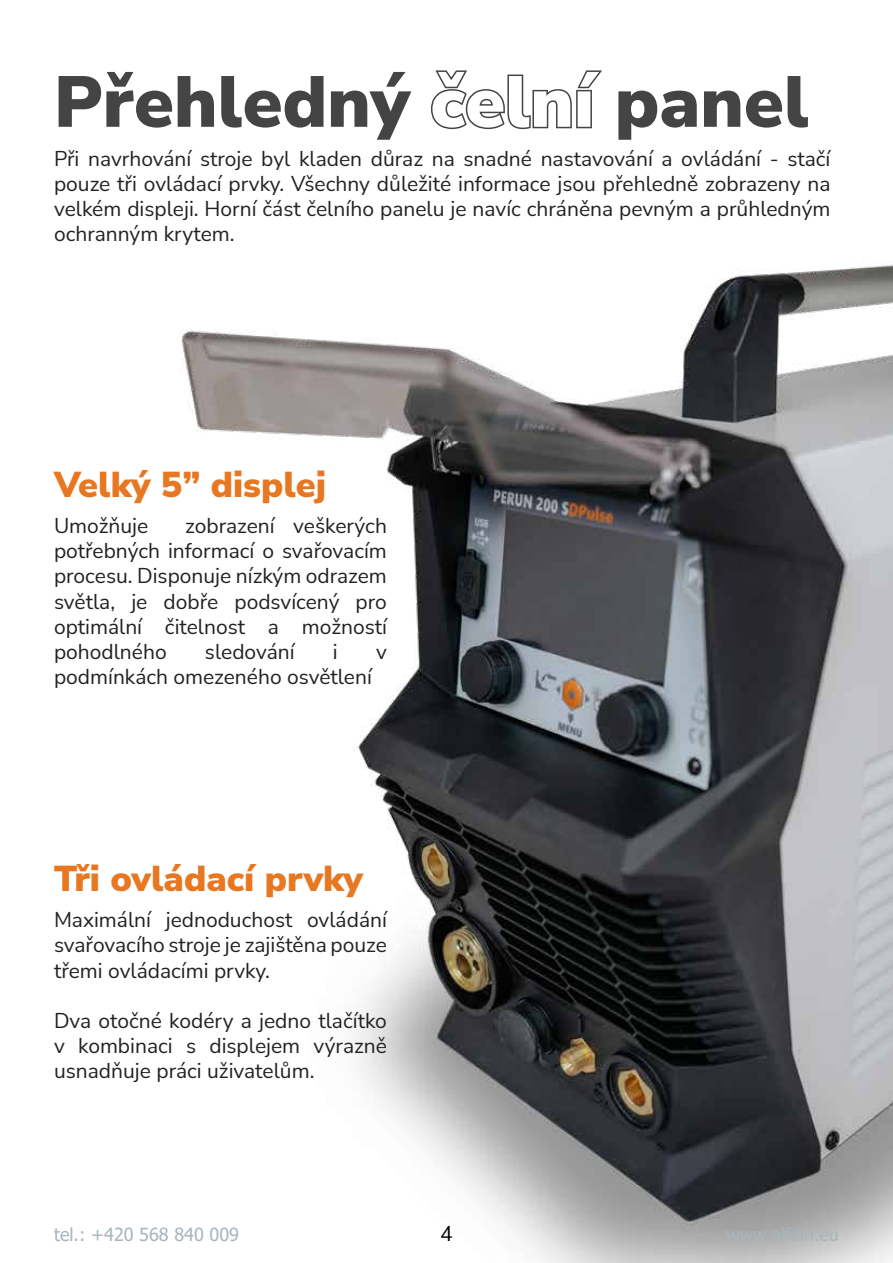
<style>
.page{position:relative;width:893px;height:1263px;background:#fff}
.page>*{position:absolute;margin:0;border:0;box-sizing:border-box;transform-origin:0 0}
.t1{font:900 72px "Nunito Sans";color:#454444}
.t2{font:900 36px "Nunito Sans";color:#e87722}
.t3{font:21px/25.2px "Nunito Sans";color:#212222;text-align:justify}
.t4{font:21px "Nunito Sans";color:#000}
.t5{font:18px "Tahoma";color:#a9b6bd}
</style>
<div class="page">
<img style="left:181px;top:265px;width:712px;height:998px">
<h1 class="t1" style="left:54px;top:50px;width:756px">Přehledný čelní panel</h1>
<p class="t3" style="left:54px;top:145px;width:778px">Při navrhování stroje byl kladen důraz na snadné nastavování a ovládání - stačí pouze tři ovládací prvky. Všechny důležité informace jsou přehledně zobrazeny na velkém displeji. Horní část čelního panelu je navíc chráněna pevným a průhledným ochranným krytem.</p>
<h2 class="t2" style="left:54px;top:458px;width:274px">Velký 5” displej</h2>
<p class="t3" style="left:54px;top:512px;width:334px;text-indent:131px">zobrazení veškerých potřebných informací o svařovacím procesu. Disponuje nízkým odrazem světla, je dobře podsvícený pro optimální čitelnost a možností pohodlného</p>
<p class="t3" style="left:54px;top:512px;width:96px">Umožňuje</p>
<p class="t3" style="left:205px;top:638px;width:91px">sledování</p>
<p class="t3" style="left:333px;top:638px;width:6px">i</p>
<p class="t3" style="left:376px;top:638px;width:12px">v</p>
<p class="t3" style="left:54px;top:663px;width:319px">podmínkách omezeného osvětlení</p>
<h2 class="t2" style="left:54px;top:853px;width:310px">Tři ovládací prvky</h2>
<p class="t3" style="left:54px;top:906px;width:334px">Maximální jednoduchost ovládání svařovacího stroje je zajištěna pouze třemi ovládacími prvky.</p>
<p class="t3" style="left:54px;top:1007px;width:334px">Dva otočné kodéry a jedno tlačítko v kombinaci s displejem výrazně usnadňuje práci uživatelům.</p>
<p class="t5" style="left:54px;top:1222px;width:187px">tel.: +420 568 840 009</p>
<p class="t4" style="left:440px;top:1219px;width:14px">4</p>
</div>
